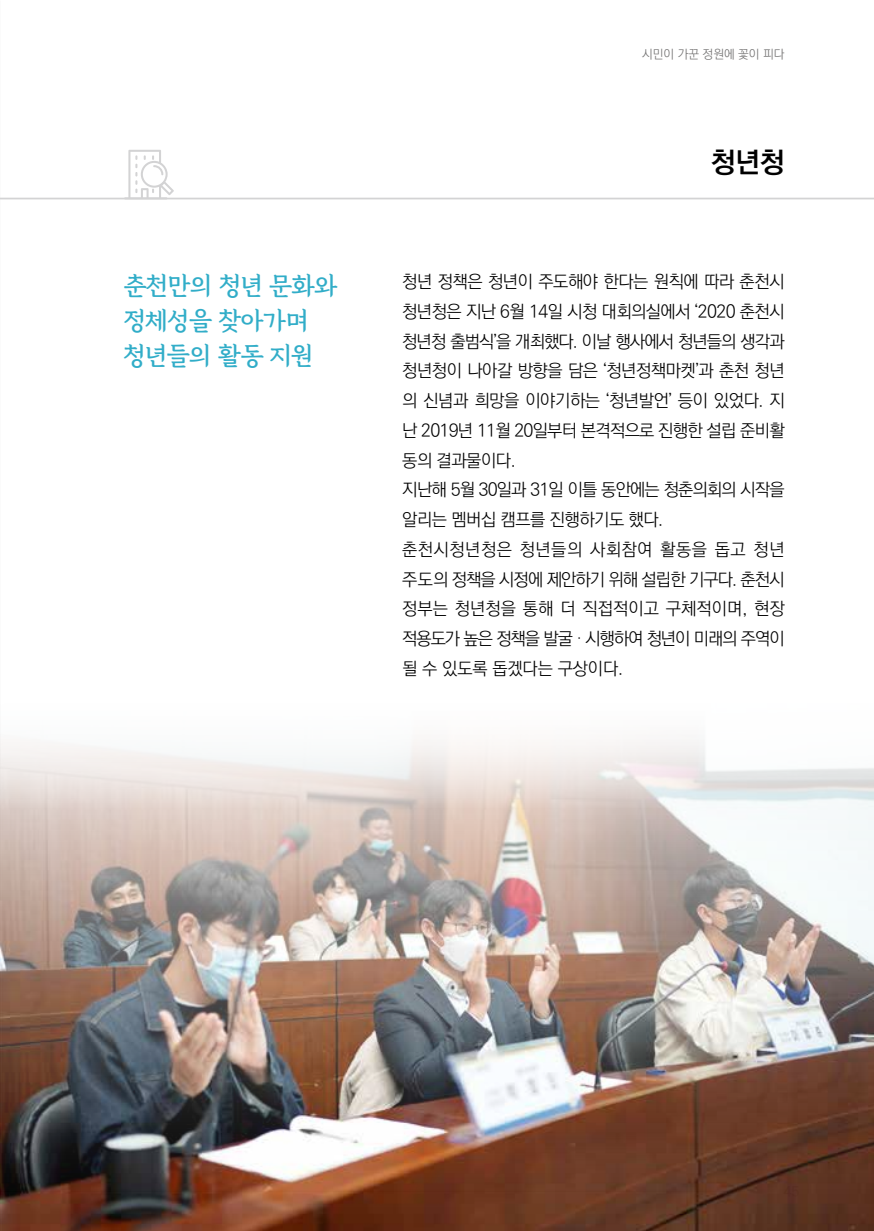
<style>
.page{position:relative;width:874px;height:1231px;background:#fff}
.page>*{position:absolute;margin:0;border:0;box-sizing:border-box;transform-origin:0 0}
.t1{font:700 28px "Ko Pub World Dotum";color:#000}
.t2{font:24.5px/35px "Gyeonggi Batang B";letter-spacing:-.025em;color:#31adc8}
.t3{font:300 17.5px/29.8px "Ko Pub World Dotum";letter-spacing:-.025em;color:#000}
.t4{font:300 12.25px "Ko Pub World Dotum";color:#727171}
</style>
<div class="page">
<img style="left:0;top:736px;width:873px;height:494px">
<hr style="left:0;top:198px;width:873px;height:1px;background:#d3d3d4">
<svg style="left:124px;top:150px;width:50px;height:48px"></svg>
<h2 class="t2" style="left:124px;top:267px;width:215px">춘천만의 청년 문화와 정체성을 찾아가며 청년들의 활동 지원</h2>
<p class="t4" style="left:641px;top:46px;width:144px">시민이 가꾼 정원에 꽃이 피다</p>
<h1 class="t1" style="left:711px;top:142px;width:75px">청년청</h1>
<p class="t3" style="left:402px;top:267px;width:384px">청년 정책은 청년이 주도해야 한다는 원칙에 따라 춘천시 청년청은 지난 6월 14일 시청 대회의실에서 ‘2020 춘천시 청년청 출범식’을 개최했다. 이날 행사에서 청년들의 생각과 청년청이 나아갈 방향을 담은 ‘청년정책마켓’과 춘천 청년 의 신념과 희망을 이야기하는 ‘청년발언’ 등이 있었다. 지 난 2019년 11월 20일부터 본격적으로 진행한 설립 준비활 동의 결과물이다.<br>지난해 5월 30일과 31일 이틀 동안에는 청춘의회의 시작을 알리는 멤버십 캠프를 진행하기도 했다.<br>춘천시청년청은 청년들의 사회참여 활동을 돕고 청년 주도의 정책을 시정에 제안하기 위해 설립한 기구다. 춘천시 정부는 청년청을 통해 더 직접적이고 구체적이며, 현장 적용도가 높은 정책을 발굴 · 시행하여 청년이 미래의 주역이 될 수 있도록 돕겠다는 구상이다.</p>
</div>
